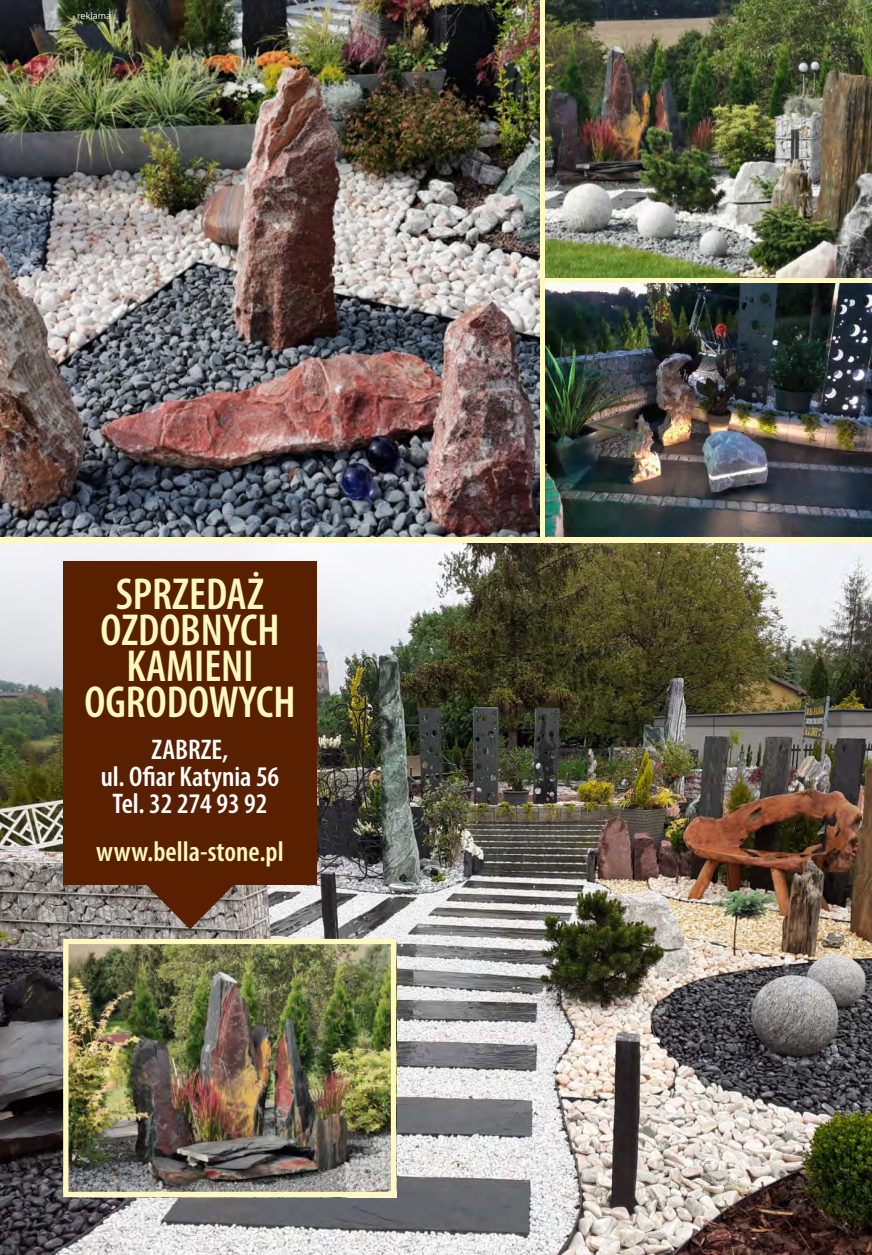
<style>
.page{position:relative;width:872px;height:1255px;background:#fff}
.page>*{position:absolute;margin:0;border:0;box-sizing:border-box;transform-origin:0 0}
.t1{font:600 condensed 45px "Myriad Pro";color:#fff9bf}
.t2{font:600 condensed 28.5px "Myriad Pro";color:#fff}
.t3{font:600 condensed 28.5px "Myriad Pro";color:#fff9bf}
.t4{font:9px "Open Sans";color:#fff}
</style>
<div class="page">
<img style="left:546px;top:284px;width:326px;height:253px">
<img style="left:0;top:0;width:539px;height:537px">
<img style="left:0;top:543px;width:872px;height:711px">
<img style="left:63px;top:938px;width:333px;height:258px">
<img style="left:546px;top:0;width:326px;height:278px">
<div style="left:63px;top:561px;width:254px;height:323px;background:#582000"></div>
<svg style="left:63px;top:884px;width:254px;height:45px;background:#8c7d75"></svg>
<p class="t4" style="left:77px;top:12px;width:35px">reklama</p>
<p class="t1" style="left:116px;top:575px;width:150px">SPRZEDAŻ</p>
<p class="t1" style="left:100px;top:611px;width:181px">OZDOBNYCH</p>
<p class="t1" style="left:126px;top:647px;width:129px">KAMIENI</p>
<p class="t1" style="left:85px;top:683px;width:212px">OGRODOWYCH</p>
<p class="t2" style="left:152px;top:737px;width:78px">ZABRZE,</p>
<p class="t2" style="left:101px;top:764px;width:180px">ul. Ofiar Katynia 56</p>
<p class="t2" style="left:112px;top:791px;width:156px">Tel. 32 274 93 92</p>
<p class="t3" style="left:96px;top:839px;width:189px">www.bella-stone.pl</p>
</div>
